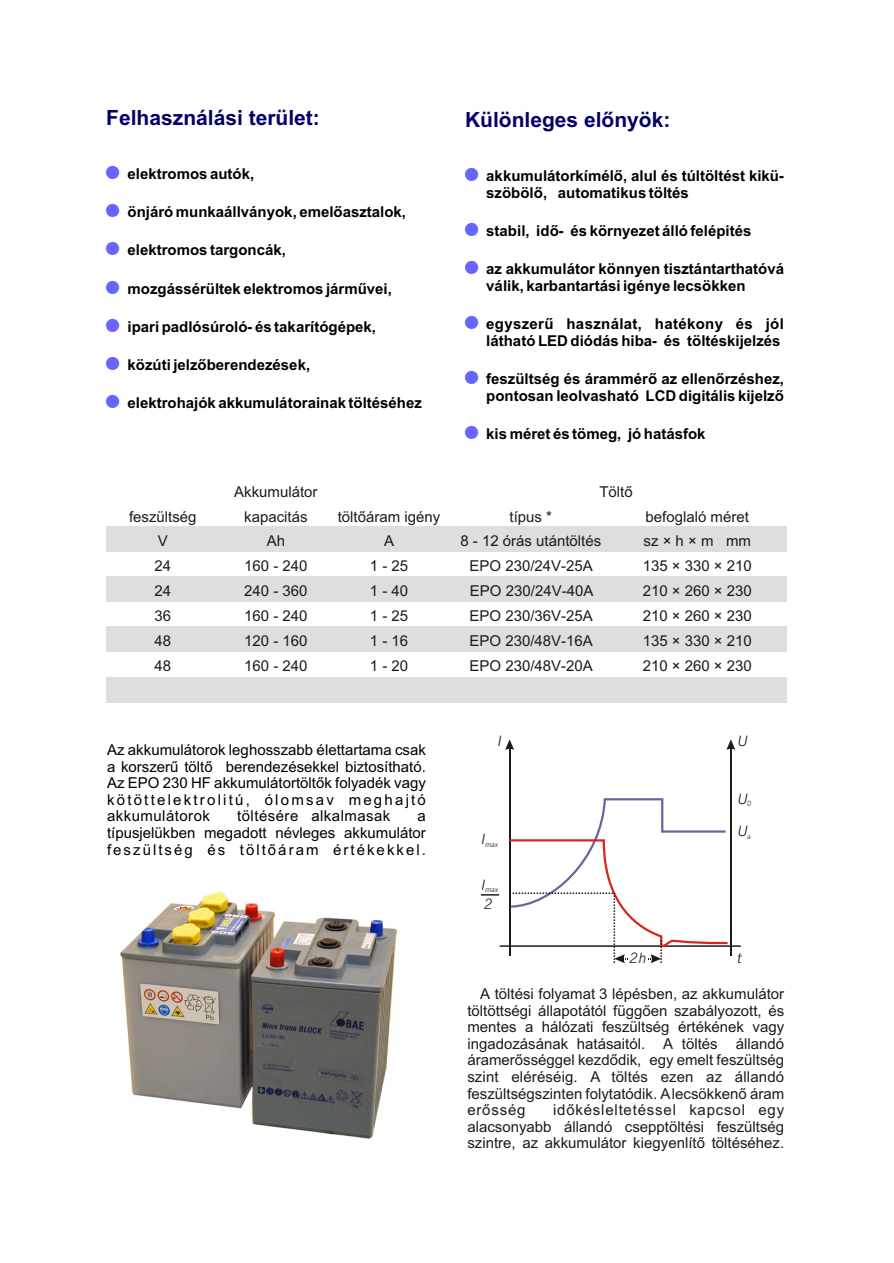
<style>
.page{position:relative;width:894px;height:1263px;background:#fff}
.page>*{position:absolute;margin:0;border:0;box-sizing:border-box;transform-origin:0 0}
.t1{font:700 21px "Arial HU";color:#006}
.t2{font:15px/16.6px "Arial HU";color:#1f1a17}
.t3{font:700 15px/16.6px "Arial HU";color:#000}
.t4{font:15px/16.6px "Arial HU";letter-spacing:.135em;color:#000;text-align:justify}
.t5{font:15px "Arial HU";letter-spacing:.03em;color:#000}
.t6{font:15px "Arial HU";letter-spacing:.055em;color:#1f1a17}
.t7{font:italic 700 13.95px "News Gothic";color:#1f1a17}
.t8{font:italic 700 7.05px "News Gothic";color:#1f1a17}
.s1{font-family:"Arial"}
</style>
<div class="page">
<div style="left:106px;top:577px;width:681px;height:25px;background:#dedede"></div>
<div style="left:106px;top:627px;width:681px;height:25px;background:#dedede"></div>
<div style="left:106px;top:677px;width:681px;height:25px;background:#dedede"></div>
<div style="left:106px;top:526px;width:681px;height:25px;background:#dedede"></div>
<hr style="left:509px;top:745px;width:1px;height:211px;background:#1f1a17">
<svg style="left:505px;top:739px;width:9px;height:11px"></svg>
<hr style="left:730px;top:745px;width:2px;height:211px;background:#1f1a17">
<svg style="left:726px;top:739px;width:9px;height:11px"></svg>
<hr style="left:500px;top:945px;width:241px;height:2px;background:#1f1a17">
<svg style="left:481px;top:894px;width:18px;height:2px"></svg>
<svg style="left:507px;top:797px;width:223px;height:166px"></svg>
<img style="left:120px;top:891px;width:278px;height:248px">
<h1 class="t1" style="left:106px;top:110px;width:215px">Felhasználási terület:</h1>
<p class="t3" style="left:128px;top:167px;width:128px">elektromos autók,</p>
<p class="t3" style="left:128px;top:205px;width:280px">önjáró munkaállványok, emelõasztalok,</p>
<p class="t3" style="left:128px;top:243px;width:160px">elektromos targoncák,</p>
<p class="t3" style="left:128px;top:281px;width:266px">mozgássérültek elektromos jármûvei,</p>
<p class="t3" style="left:128px;top:320px;width:250px">ipari padlósúroló- és takarítógépek,</p>
<p class="t3" style="left:128px;top:358px;width:184px">közúti jelzõberendezések,</p>
<p class="t3" style="left:128px;top:396px;width:296px">elektrohajók akkumulátorainak töltéséhez</p>
<h1 class="t1" style="left:465px;top:112px;width:207px">Különleges elõnyök:</h1>
<p class="t3" style="left:486px;top:169px;width:299px">akkumulátorkímélõ, alul és túltöltést kikü&shy;szöbölõ, automatikus töltés</p>
<p class="t3" style="left:486px;top:224px;width:267px">stabil, idõ- és környezet álló felépités</p>
<p class="t3" style="left:486px;top:262px;width:299px">az akkumulátor könnyen tisztántarthatóvá válik, karbantartási igénye lecsökken</p>
<p class="t3" style="left:486px;top:317px;width:299px">egyszerû használat, hatékony és jól látható LED diódás hiba- és töltés<span class="s1">ki</span>jelzés</p>
<p class="t3" style="left:486px;top:372px;width:299px">feszültség és árammérõ az ellenõrzéshez<span class="s1">, </span>pontosan leolvasható LCD digitális kijelzõ</p>
<p class="t3" style="left:486px;top:427px;width:221px">kis méret és tömeg, jó hatásfok</p>
<p class="t2" style="left:234px;top:484px;width:85px">Akkumulátor</p>
<p class="t2" style="left:599px;top:484px;width:35px">Töltõ</p>
<p class="t2" style="left:129px;top:509px;width:69px">feszültség</p>
<p class="t2" style="left:244px;top:509px;width:65px">kapacitás</p>
<p class="t2" style="left:338px;top:509px;width:104px">töltõáram igény</p>
<p class="t2" style="left:510px;top:509px;width:44px">típus *</p>
<p class="t2" style="left:646px;top:509px;width:105px">befoglaló méret</p>
<p class="t2" style="left:158px;top:534px;width:12px">V</p>
<p class="t2" style="left:267px;top:534px;width:20px">Ah</p>
<p class="t2" style="left:384px;top:534px;width:12px">A</p>
<p class="t2" style="left:644px;top:534px;width:109px">sz × h × m mm</p>
<p class="t2" style="left:155px;top:559px;width:18px">24</p>
<p class="t2" style="left:244px;top:559px;width:65px">160 - 240</p>
<p class="t2" style="left:370px;top:559px;width:40px">1 - 25</p>
<p class="t2" style="left:470px;top:559px;width:125px">EPO 230/24V-25A</p>
<p class="t2" style="left:155px;top:584px;width:18px">24</p>
<p class="t2" style="left:244px;top:584px;width:65px">240 - 360</p>
<p class="t2" style="left:370px;top:584px;width:40px">1 - 40</p>
<p class="t2" style="left:470px;top:584px;width:125px">EPO 230/24V-40A</p>
<p class="t2" style="left:460px;top:534px;width:142px">8 - 12 órás utántöltés</p>
<p class="t2" style="left:643px;top:555px;width:111px;line-height:24.9px">135 × 330 × 210<br>210 × 260 × 230</p>
<p class="t2" style="left:155px;top:609px;width:18px">36</p>
<p class="t2" style="left:244px;top:609px;width:65px">160 - 240</p>
<p class="t2" style="left:370px;top:609px;width:40px">1 - 25</p>
<p class="t2" style="left:470px;top:609px;width:125px">EPO 230/36V-25A</p>
<p class="t2" style="left:643px;top:609px;width:111px">210 × 260 × 230</p>
<p class="t2" style="left:155px;top:634px;width:18px">48</p>
<p class="t2" style="left:244px;top:634px;width:65px">120 - 160</p>
<p class="t2" style="left:370px;top:634px;width:40px">1 - 16</p>
<p class="t2" style="left:470px;top:634px;width:125px">EPO 230/48V-16A</p>
<p class="t2" style="left:643px;top:634px;width:111px">135 × 330 × 210</p>
<p class="t2" style="left:155px;top:659px;width:18px">48</p>
<p class="t2" style="left:244px;top:659px;width:65px">160 - 240</p>
<p class="t2" style="left:370px;top:659px;width:40px">1 - 20</p>
<p class="t2" style="left:470px;top:659px;width:125px">EPO 230/48V-20A</p>
<p class="t2" style="left:643px;top:659px;width:111px">210 × 260 × 230</p>
<p class="t4" style="left:107px;top:743px;width:320px">Az akkumulátorok leghosszabb élettartama csak a korszerû töltõ berendezésekkel biztosítható.<br>Az EPO 230 HF akkumulátortöltõk folyadék vagy kötöttelektrolitú, ólomsav meghajtó akkumulátorok</p>
<p class="t5" style="left:237px;top:810px;width:155px">töltésére alkalmasak</p>
<p class="t4" style="left:107px;top:809px;width:320px;text-indent:311px">a típusjelükben megadott névleges akkumulátor feszültség és töltõáram értékekkel.</p>
<p class="t7" style="left:497px;top:736px;width:6px">I</p>
<p class="t7" style="left:737px;top:736px;width:12px">U</p>
<p class="t8" style="left:481px;top:842px;width:19px"><sup>I</sup>max</p>
<p class="t8" style="left:481px;top:887px;width:19px"><sup>I</sup>max</p>
<p class="t7" style="left:484px;top:899px;width:10px">2</p>
<p class="t7" style="left:737px;top:793px;width:16px">U<sub>0</sub></p>
<p class="t7" style="left:737px;top:826px;width:15px">U<sub>a</sub></p>
<p class="t7" style="left:630px;top:953px;width:18px">2h</p>
<p class="t7" style="left:737px;top:953px;width:6px">t</p>
<p class="t2" style="left:480px;top:987px;width:306px">A töltési folyamat 3 lépésben, az akkumulátor</p>
<p class="t2" style="left:467px;top:1003px;width:318px">töltöttségi állapotától függõen szabályozott, és</p>
<p class="t2" style="left:467px;top:1020px;width:68px">mentes a</p>
<p class="t2" style="left:663px;top:1037px;width:56px">A töltés</p>
<p class="t2" style="left:467px;top:1053px;width:318px">áramerõsséggel kezdõdik, egy emelt feszültség</p>
<p class="t2" style="left:467px;top:1070px;width:318px">szint eléréséig. A töltés ezen az állandó</p>
<p class="t2" style="left:467px;top:1086px;width:318px">feszültségszinten folytatódik. A lecsökkenõ áram</p>
<p class="t6" style="left:467px;top:1104px;width:60px">erõsség</p>
<p class="t2" style="left:467px;top:1020px;width:318px;text-indent:75px">hálózati feszültség értékének vagy ingadozásának hatásaitól.</p>
<p class="t2" style="left:736px;top:1037px;width:50px">állandó</p>
<p class="t2" style="left:467px;top:1103px;width:318px;text-align:justify;text-indent:86px">idõkésleltetéssel kapcsol egy alacsonyabb állandó csepptöltési feszültség szintre, az akkumulátor kiegyenlítõ töltéséhez.</p>
</div>
